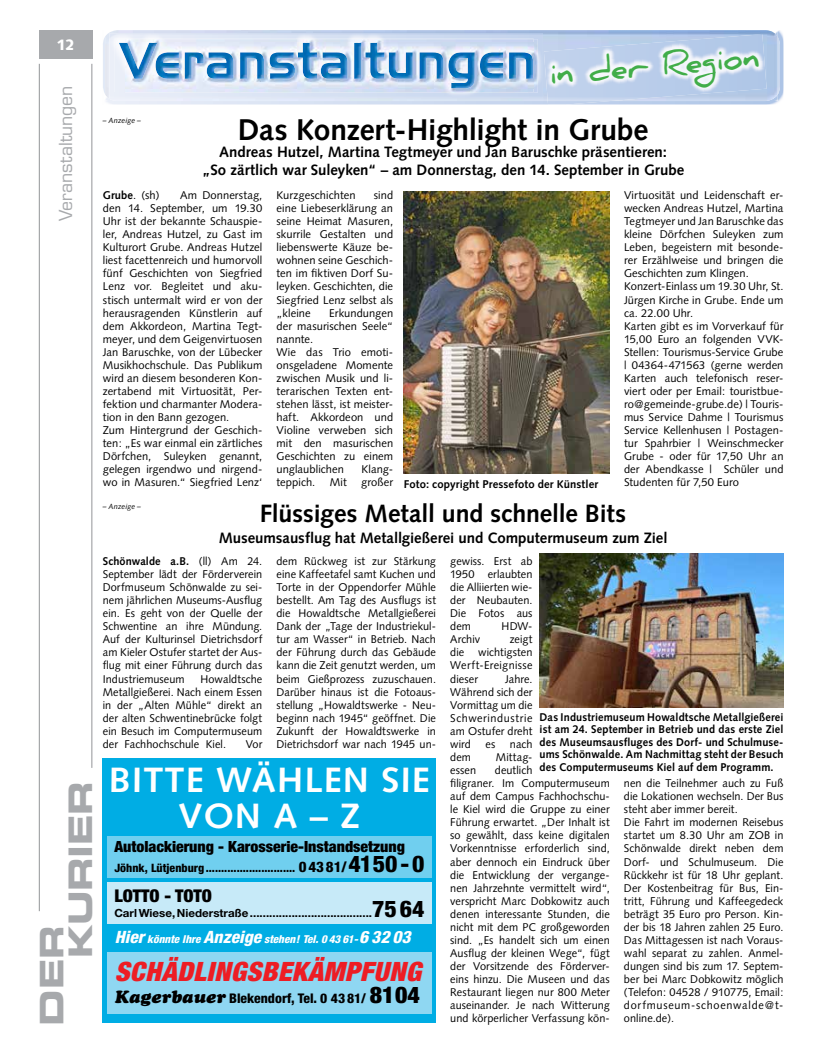
<style>
.page{position:relative;width:819px;height:1053px;background:#fff}
.page>*{position:absolute;margin:0;border:0;box-sizing:border-box;transform-origin:0 0}
.t1{font:700 35.12px/35.1px "Syntax LT Std";letter-spacing:.03em;color:#fff;text-align:center}
.t2{font:32.5px/28.9px "Eurostile LT Std Bold Ex 2";letter-spacing:-.01em;color:#a7a9ac}
.t3{font:700 31.25px "Daniel";color:#41ad49}
.t4{font:700 30px "Syntax LT Std";letter-spacing:-.01em;color:#000}
.t5{font:italic 900 condensed 26.62px "Helvetica Neue";letter-spacing:.015em;color:#ed1d24}
.t6{font:700 25px "Syntax LT Std";letter-spacing:-.01em;color:#000}
.t7{font:900 condensed 17.62px "Helvetica Neue";color:#000}
.t8{font:17.5px "Eurostile LT Std";letter-spacing:-.005em;color:#a7a9ac}
.t9{font:900 condensed 15.38px "Helvetica Neue";color:#000}
.t10{font:700 15px/17.5px "Syntax LT Std";color:#000;text-align:center}
.t11{font:900 15px "Syntax LT Std";color:#fff}
.t12{font:800 condensed 13.38px "Helvetica Neue";color:#000}
.t13{font:800 condensed 11.5px "Helvetica Neue";color:#000}
.t14{font:11.25px/13px "Syntax";letter-spacing:.005em;color:#000;text-align:justify}
.t15{font:700 11.25px/12.5px "Syntax LT Std";letter-spacing:.01em;color:#000;text-align:justify}
.t16{font:700 11.25px "Helvetica Neue";color:#000}
.t17{font:700 11.25px "Syntax";letter-spacing:.015em;color:#000}
.t18{font:italic 800 condensed 10.88px "Helvetica Neue";color:#fff}
.t19{font:italic 7.5px "Syntax LT Std";letter-spacing:.01em;color:#000}
.s1{font-weight:400}
.s2{font-weight:700}
.s3{font-size:14.5px}
.s4{font-size:23px}
.s5{font-weight:800;font-stretch:condensed;font-size:23px}
.s6{font-size:17px}
.s7{font-family:"Cooper Black Std";font-weight:400;font-style:italic;font-stretch:normal;font-size:17.62px}
.s8{font-weight:900;font-size:23px}
</style>
<div class="page">
<hr style="left:39px;top:64px;width:1px;height:847px;background:#939598">
<hr style="left:92px;top:64px;width:1px;height:703px;background:#939598">
<div style="left:39px;top:30px;width:53px;height:29px;background:#a7a9ac"></div>
<div style="left:103px;top:758px;width:333px;height:264px;background:#00ade4"></div>
<div style="left:107px;top:882px;width:324px;height:41px;background:#c7eaf8"></div>
<div style="left:107px;top:836px;width:324px;height:41px;background:#70cfef"></div>
<div style="left:107px;top:952px;width:324px;height:62px;background:#8fd7f2"></div>
<img style="left:106px;top:30px;width:677px;height:75px">
<img style="left:778px;top:39px;width:1px;height:54px">
<img style="left:103px;top:40px;width:1px;height:51px">
<img style="left:104px;top:37px;width:1px;height:56px">
<img style="left:105px;top:30px;width:672px;height:71px">
<img style="left:109px;top:33px;width:434px;height:65px">
<img style="left:125px;top:39px;width:412px;height:54px">
<img style="left:125px;top:39px;width:408px;height:53px">
<img style="left:125px;top:43px;width:408px;height:45px">
<img style="left:547px;top:102px;width:63px;height:3px">
<img style="left:547px;top:101px;width:64px;height:1px">
<img style="left:544px;top:34px;width:222px;height:67px">
<img style="left:404px;top:191px;width:205px;height:282px">
<img style="left:539px;top:553px;width:244px;height:154px">
<p class="t11" style="left:57px;top:36px;width:20px">12</p>
<p class="t8" style="left:55px;top:221px;width:137px;rotate:-90deg">Veranstaltungen</p>
<p class="t2" style="left:37px;top:958px;width:179px;text-indent:-67px;rotate:-90deg">DER<br>KURIER</p>
<p class="t19" style="left:103px;top:116px;width:40px">– Anzeige –</p>
<p class="t3" style="left:548px;top:56px;width:212px;rotate:-5deg">in der Region</p>
<p class="t4" style="left:238px;top:112px;width:412px">Das Konzert-Highlight in Grube</p>
<p class="t10" style="left:202px;top:143px;width:483px">Andreas Hutzel, Martina Tegtmeyer und Jan Baruschke präsentieren:<br>„So zärtlich war Suleyken“ – am Donnerstag, den 14. September in Grube</p>
<p class="t17" style="left:103px;top:189px;width:58px">Grube<span class="s1">. (sh)</span></p>
<p class="t14" style="left:103px;top:188px;width:161px;text-align:left;text-indent:77px">Am Donnerstag, den 14. September, um 19.30<br>Uhr ist der bekannte Schauspie&shy;ler, Andreas Hutzel, zu Gast im<br>Kulturort Grube. Andreas Hutzel liest facettenreich und humorvoll fünf Geschichten von Siegfried<br>Lenz vor. Begleitet und aku&shy;stisch untermalt wird er von der herausragenden Künstlerin auf dem Akkordeon, Martina Tegt&shy;meyer, und dem Geigenvirtuosen<br>Jan Baruschke, von der Lübecker<br>Musikhochschule. Das Publikum wird an diesem besonderen Kon&shy;zertabend mit Virtuosität, Per&shy;fektion und charmanter Modera&shy;tion in den Bann gezogen.<br>Zum Hintergrund der Geschich&shy;ten: „Es war einmal ein zärtliches<br>Dörfchen, Suleyken genannt, gelegen irgendwo und nirgend&shy;wo in Masuren.“ Siegfried Lenz‘</p>
<p class="t14" style="left:276px;top:188px;width:81px">Kurzgeschichten</p>
<p class="t14" style="left:276px;top:188px;width:118px;text-indent:97px">sind eine Liebeserklärung an seine Heimat Masuren, skurrile Gestalten und liebenswerte Käuze be&shy;wohnen seine Geschich&shy;ten im fiktiven Dorf Su&shy;leyken. Geschichten, die Siegfried Lenz selbst als „kleine</p>
<p class="t14" style="left:276px;top:306px;width:118px;text-align:left;text-indent:53px">Erkundungen der masurischen Seele“ nannte.<br>Wie das Trio emoti&shy;onsgeladene Momente zwischen Musik und li&shy;terarischen Texten ent&shy;stehen lässt, ist meister&shy;haft. Akkordeon und<br>Violine verweben sich mit den masurischen<br>Geschichten zu einem unglaublichen</p>
<p class="t14" style="left:361px;top:463px;width:33px">Klang-</p>
<p class="t14" style="left:276px;top:476px;width:40px">teppich.</p>
<p class="t14" style="left:330px;top:476px;width:18px">Mit</p>
<p class="t14" style="left:361px;top:476px;width:33px">großer</p>
<p class="t15" style="left:404px;top:477px;width:196px">Foto: copyright Pressefoto der Künstler</p>
<p class="t14" style="left:624px;top:188px;width:161px;text-align:left">Virtuosität und Leidenschaft er&shy;wecken Andreas Hutzel, Martina<br>Tegtmeyer und Jan Baruschke das kleine Dörfchen Suleyken zum<br>Leben, begeistern mit besonde&shy;rer Erzählweise und bringen die<br>Geschichten zum Klingen.<br>Konzert-Einlass um 19.30 Uhr, St.<br>Jürgen Kirche in Grube. Ende um ca. 22.00 Uhr.<br>Karten gibt es im Vorverkauf für<br>15,00 Euro an folgenden VVK-<br>Stellen: Tourismus-Service Grube | 04364-471563 (gerne werden<br>Karten auch telefonisch reser&shy;viert oder per Email: touristbue&shy;ro@gemeinde-grube.de) | Touris&shy;mus Service Dahme | Tourismus<br>Service Kellenhusen | Postagen&shy;tur Spahrbier | Weinschmecker<br>Grube - oder für 17,50 Uhr an der Abendkasse | Schüler und<br>Studenten für 7,50 Euro</p>
<p class="t19" style="left:103px;top:501px;width:40px">– Anzeige –</p>
<p class="t6" style="left:260px;top:498px;width:368px">Flüssiges Metall und schnelle Bits</p>
<p class="t10" style="left:219px;top:529px;width:450px">Museumsausflug hat Metallgießerei und Computermuseum zum Ziel</p>
<p class="t14" style="left:450px;top:554px;width:84px">gewiss. Erst ab 1950 erlaubten die Alliierten wie&shy;der Neubauten.<br>Die Fotos aus dem</p>
<p class="t14" style="left:276px;top:554px;width:161px">dem Rückweg ist zur Stärkung eine Kaffeetafel samt Kuchen und Torte in der Oppendorfer Mühle bestellt. Am Tag des Ausflugs ist die Howaldtsche Metallgießerei Dank der „Tage der Industriekul&shy;tur am Wasser“ in Betrieb. Nach der Führung durch das Gebäude kann die Zeit genutzt werden, um beim Gießprozess zuzuschauen.<br>Darüber hinaus ist die Fotoaus&shy;stellung „Howaldtswerke - Neu&shy;beginn nach 1945“ geöffnet. Die Zukunft der Howaldtswerke in Dietrichsdorf war nach 1945 un-</p>
<p class="t14" style="left:103px;top:554px;width:161px"><span class="s2">Schönwalde a.B.</span> (ll) Am 24.<br>September lädt der Förderverein Dorfmuseum Schönwalde zu sei&shy;nem jährlichen Museums-Ausflug ein. Es geht von der Quelle der Schwentine an ihre Mündung.<br>Auf der Kulturinsel Dietrichsdorf am Kieler Ostufer startet der Aus&shy;flug mit einer Führung durch das Industriemuseum</p>
<p class="t14" style="left:501px;top:620px;width:32px">HDW-</p>
<p class="t14" style="left:450px;top:633px;width:32px">Archiv</p>
<p class="t14" style="left:450px;top:633px;width:84px;text-indent:60px">zeigt die wichtigsten Werft-Ereignisse dieser</p>
<p class="t14" style="left:450px;top:672px;width:84px;text-indent:55px">Jahre.<br>Während sich der Vormittag um die Schwerindustrie am Ostufer dreht wird</p>
<p class="t14" style="left:103px;top:672px;width:161px;text-indent:98px">Howaldtsche Metallgießerei. Nach einem Essen in der „Alten Mühle“ direkt an der alten Schwentinebrücke folgt ein Besuch im Computermuseum der Fachhochschule Kiel.</p>
<p class="t15" style="left:539px;top:710px;width:245px">Das Industriemuseum Howaldtsche Metallgießerei ist am 24. September in Betrieb und das erste Ziel des Museumsausfluges des Dorf- und Schulmuse&shy;ums Schönwalde. Am Nachmittag steht der Besuch des Computermuseums Kiel auf dem Programm.</p>
<p class="t14" style="left:485px;top:737px;width:11px">es</p>
<p class="t14" style="left:510px;top:737px;width:24px">nach</p>
<p class="t14" style="left:246px;top:737px;width:18px">Vor</p>
<p class="t14" style="left:450px;top:750px;width:22px">dem</p>
<p class="t14" style="left:496px;top:750px;width:38px">Mittag-</p>
<p class="t14" style="left:450px;top:763px;width:27px">essen</p>
<p class="t1" style="left:109px;top:763px;width:322px">BITTE WÄHLEN SIE<br>VON A – Z</p>
<p class="t14" style="left:450px;top:763px;width:161px;text-align:left;text-indent:45px">deutlich<br>filigraner. Im Computermuseum auf dem Campus Fachhochschu&shy;le Kiel wird die Gruppe zu einer<br>Führung erwartet. „Der Inhalt ist so gewählt, dass keine digitalen<br>Vorkenntnisse erforderlich sind, aber dennoch ein Eindruck über die Entwicklung der vergange&shy;nen Jahrzehnte vermittelt wird“, verspricht Marc Dobkowitz auch denen interessante Stunden, die nicht mit dem PC großgeworden sind. „Es handelt sich um einen<br>Ausflug der kleinen Wege“, fügt der Vorsitzende des Förderver&shy;eins hinzu. Die Museen und das<br>Restaurant liegen nur 800 Meter auseinander. Je nach Witterung und körperlicher Verfassung kön-</p>
<p class="t14" style="left:624px;top:776px;width:161px;text-align:left">nen die Teilnehmer auch zu Fuß die Lokationen wechseln. Der Bus steht aber immer bereit.<br>Die Fahrt im modernen Reisebus startet um 8.30 Uhr am ZOB in<br>Schönwalde direkt neben dem<br>Dorf- und Schulmuseum. Die<br>Rückkehr ist für 18 Uhr geplant.<br>Der Kostenbeitrag für Bus, Ein&shy;tritt, Führung und Kaffeegedeck beträgt 35 Euro pro Person. Kin&shy;der bis 18 Jahren zahlen 25 Euro.<br>Das Mittagessen ist nach Voraus&shy;wahl separat zu zahlen. Anmel&shy;dungen sind bis zum 17. Septem&shy;ber bei Marc Dobkowitz möglich (Telefon: 04528 / 910775, Email: dorfmuseum-schoenwalde@t&shy;online.de).</p>
<p class="t9" style="left:114px;top:837px;width:292px">Autolackierung - Karosserie-Instandsetzung</p>
<p class="t13" style="left:114px;top:860px;width:312px">Jöhnk, Lütjenburg ............................. <span class="s3">0 43 81/</span> <span class="s4">41 50 - 0</span></p>
<p class="t7" style="left:114px;top:884px;width:99px">LOTTO - TOTO</p>
<p class="t16" style="left:114px;top:906px;width:312px">Carl Wiese, Niederstraße ......................................<span class="s5">75 64</span></p>
<p class="t18" style="left:115px;top:932px;width:297px"><span class="s6">Hier</span> könnte Ihre <span class="s6">Anzeige</span> stehen! Tel. 0 43 61-<span class="s6">6 32 03</span></p>
<p class="t5" style="left:115px;top:955px;width:308px">SCHÄDLINGSBEKÄMPFUNG</p>
<p class="t12" style="left:115px;top:990px;width:306px"><span class="s7">Kagerbauer</span> Blekendorf, Tel. 0 43 81/ <span class="s8">81 04</span></p>
</div>
